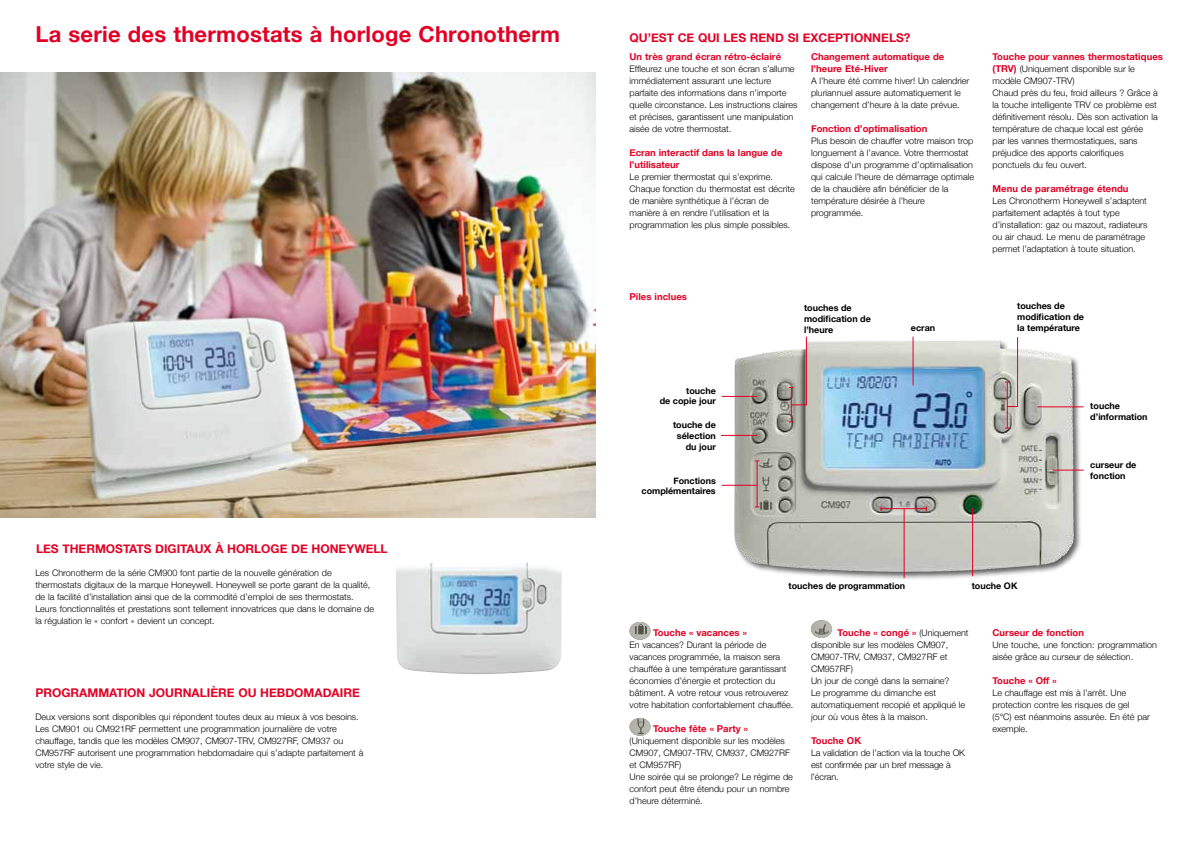
<style>
.page{position:relative;width:1191px;height:842px;background:#fff}
.page>*{position:absolute;margin:0;border:0;box-sizing:border-box;transform-origin:0 0}
.t1{font:700 22px "Helvetica Neue";letter-spacing:.01em;color:#e20025}
.t2{font:700 12px "Helvetica Neue";color:#e20025}
.t3{font:700 9.5px/12px "Helvetica Neue";letter-spacing:.005em;color:#e20025}
.t4{font:300 9px/12px "Helvetica Neue";color:#000}
.t5{font:700 9px/10.8px "Helvetica Neue";color:#000}
.s1{font-weight:700;font-size:9.5px;color:#e20025}
.s2{font-weight:300;font-size:9px;color:#000}
</style>
<div class="page">
<img style="left:0;top:72px;width:595px;height:445px">
<img style="left:396px;top:562px;width:166px;height:112px">
<img style="left:723px;top:336px;width:361px;height:243px">
<hr style="left:972px;top:508px;width:1px;height:68px;background:#e20025">
<hr style="left:903px;top:508px;width:1px;height:70px;background:#e20025">
<hr style="left:912px;top:337px;width:1px;height:49px;background:#e20025">
<hr style="left:756px;top:461px;width:1px;height:46px;background:#e20025">
<hr style="left:1006px;top:382px;width:1px;height:46px;background:#e20025">
<svg style="left:1005px;top:336px;width:13px;height:71px"></svg>
<hr style="left:790px;top:387px;width:1px;height:35px;background:#e20025">
<svg style="left:789px;top:336px;width:18px;height:70px"></svg>
<hr style="left:1037px;top:406px;width:46px;height:1px;background:#e20025">
<hr style="left:721px;top:485px;width:36px;height:1px;background:#e20025">
<hr style="left:721px;top:396px;width:36px;height:1px;background:#e20025">
<hr style="left:721px;top:435px;width:36px;height:1px;background:#e20025">
<hr style="left:881px;top:508px;width:45px;height:1px;background:#e20025">
<hr style="left:1052px;top:470px;width:31px;height:1px;background:#e20025">
<img style="left:811px;top:620px;width:21px;height:18px">
<img style="left:629px;top:718px;width:21px;height:18px">
<img style="left:629px;top:622px;width:21px;height:18px">
<h1 class="t1" style="left:35px;top:20px;width:526px">La serie des thermostats à horloge Chronotherm</h1>
<h2 class="t2" style="left:36px;top:541px;width:36px">Les thermostats</h2>
<h2 class="t2" style="left:155px;top:541px;width:16px">digita</h2>
<h2 class="t2" style="left:195px;top:541px;width:42px">ux à horloge</h2>
<h2 class="t2" style="left:291px;top:541px;width:39px">de Hone</h2>
<h2 class="t2" style="left:346px;top:541px;width:28px">ywell</h2>
<p class="t4" style="left:35px;top:567px;width:340px">Les Chronotherm de la série CM900 font partie de la nouvelle génération de thermostats digitaux de la marque Honeywell. Honeywell se porte garant de la qualité, de la facilité d’installation ainsi que de la commodité d’emploi de ses thermostats.<br>Leurs fonctionnalités et prestations sont tellement innovatrices que dans le domaine de la régulation le « confort » devient un concept.</p>
<h2 class="t2" style="left:35px;top:685px;width:18px">Programmation</h2>
<h2 class="t2" style="left:149px;top:685px;width:33px">journali</h2>
<h2 class="t2" style="left:210px;top:685px;width:95px">ère ou hebdoma</h2>
<h2 class="t2" style="left:323px;top:685px;width:17px">daire</h2>
<p class="t4" style="left:35px;top:711px;width:329px">Deux versions sont disponibles qui répondent toutes deux au mieux à vos besoins.<br>Les CM901 ou CM921RF permettent une programmation journalière de votre chauffage, tandis que les modèles CM907, CM907-TRV, CM927RF, CM937 ou CM957RF autorisent une programmation hebdomadaire qui s’adapte parfaitement à votre style de vie.</p>
<h2 class="t2" style="left:629px;top:31px;width:30px">Qu’est</h2>
<h2 class="t2" style="left:677px;top:31px;width:54px">ce qui les</h2>
<h2 class="t2" style="left:750px;top:31px;width:9px">ren</h2>
<h2 class="t2" style="left:775px;top:31px;width:53px">d si exceptionnels</h2>
<h2 class="t2" style="left:904px;top:31px;width:8px">?</h2>
<p class="t3" style="left:811px;top:50px;width:135px">Changement automatique de l’heure Eté-Hiver</p>
<p class="t4" style="left:811px;top:75px;width:160px">A l’heure été comme hiver! Un calendrier pluriannuel assure automatiquement le changement d’heure à la date prévue.</p>
<p class="t3" style="left:811px;top:122px;width:118px">Fonction d’optimalisation</p>
<p class="t4" style="left:811px;top:135px;width:164px">Plus besoin de chauffer votre maison trop longuement à l’avance. Votre thermostat dispose d’un programme d’optimalisation qui calcule l’heure de démarrage optimale de la chaudière afin bénéficier de la température désirée à l’heure programmée.</p>
<p class="t3" style="left:629px;top:50px;width:153px">Un très grand écran rétro-éclairé</p>
<p class="t4" style="left:629px;top:63px;width:170px">Effleurez une touche et son écran s’allume immédiatement assurant une lecture parfaite des informations dans n’importe quelle circonstance. Les instructions claires et précises, garantissent une manipulation aisée de votre thermostat.</p>
<p class="t3" style="left:629px;top:146px;width:154px">Ecran interactif dans la langue de l’utilisateur</p>
<p class="t4" style="left:629px;top:171px;width:167px">Le premier thermostat qui s’exprime.<br>Chaque fonction du thermostat est décrite de manière synthétique à l’écran de manière à en rendre l’utilisation et la programmation les plus simple possibles.</p>
<p class="t3" style="left:629px;top:290px;width:59px">Piles inclues</p>
<p class="t5" style="left:804px;top:303px;width:68px">touches de modification de l’heure</p>
<p class="t5" style="left:911px;top:322px;width:26px">ecran</p>
<p class="t3" style="left:992px;top:50px;width:172px">Touche pour vannes thermostatiques</p>
<p class="t4" style="left:992px;top:63px;width:167px"><span class="s1">(TRV)</span> (Uniquement disponible sur le modèle CM907-TRV)<br>Chaud près du feu, froid ailleurs ? Grâce à la touche intelligente TRV ce problème est définitivement résolu. Dès son activation la température de chaque local est gérée par les vannes thermostatiques, sans préjudice des apports calorifiques ponctuels du feu ouvert.</p>
<p class="t3" style="left:992px;top:182px;width:138px">Menu de paramétrage étendu</p>
<p class="t4" style="left:992px;top:195px;width:156px">Les Chronotherm Honeywell s’adaptent parfaitement adaptés à tout type d’installation: gaz ou mazout, radiateurs ou air chaud. Le menu de paramétrage permet l’adaptation à toute situation.</p>
<p class="t5" style="left:1017px;top:300px;width:68px">touches de modification de la température</p>
<p class="t5" style="left:659px;top:385px;width:58px;text-align:right">touche<br>de copie jour</p>
<p class="t5" style="left:673px;top:419px;width:44px;text-align:right">touche de sélection du jour</p>
<p class="t5" style="left:641px;top:475px;width:76px;text-align:right">Fonctions complémentaires</p>
<p class="t5" style="left:1090px;top:400px;width:59px">touche d’information</p>
<p class="t5" style="left:1090px;top:459px;width:48px">curseur de fonction</p>
<p class="t5" style="left:788px;top:580px;width:118px">touches de programmation</p>
<p class="t5" style="left:971px;top:580px;width:47px">touche OK</p>
<p class="t3" style="left:653px;top:626px;width:95px">Touche « vacances »</p>
<p class="t4" style="left:629px;top:639px;width:165px">En vacances? Durant la période de vacances programmée, la maison sera chauffée à une température garantissant économies d’énergie et protection du bâtiment. A votre retour vous retrouverez votre habitation confortablement chauffée.</p>
<p class="t3" style="left:653px;top:722px;width:96px">Touche fête « Party »</p>
<p class="t4" style="left:629px;top:735px;width:165px">(Uniquement disponible sur les modèles<br>CM907, CM907-TRV, CM937, CM927RF et CM957RF)<br>Une soirée qui se prolonge? Le régime de confort peut être étendu pour un nombre d’heure déterminé.</p>
<p class="t3" style="left:837px;top:626px;width:132px">Touche « congé » <span class="s2">(Uniquement</span></p>
<p class="t4" style="left:811px;top:639px;width:156px">disponible sur les modèles CM907,<br>CM907-TRV, CM937, CM927RF et<br>CM957RF)<br>Un jour de congé dans la semaine?<br>Le programme du dimanche est automatiquement recopié et appliqué le jour où vous êtes à la maison.</p>
<p class="t3" style="left:811px;top:734px;width:52px">Touche OK</p>
<p class="t4" style="left:811px;top:747px;width:156px">La validation de l’action via la touche OK est confirmée par un bref message à l’écran.</p>
<p class="t3" style="left:992px;top:626px;width:93px">Curseur de fonction</p>
<p class="t4" style="left:992px;top:639px;width:166px">Une touche, une fonction: programmation aisée grâce au curseur de sélection.</p>
<p class="t3" style="left:992px;top:674px;width:66px">Touche « Off »</p>
<p class="t4" style="left:992px;top:687px;width:159px">Le chauffage est mis à l’arrêt. Une protection contre les risques de gel (5°C) est néanmoins assurée. En été par exemple.</p>
</div>
